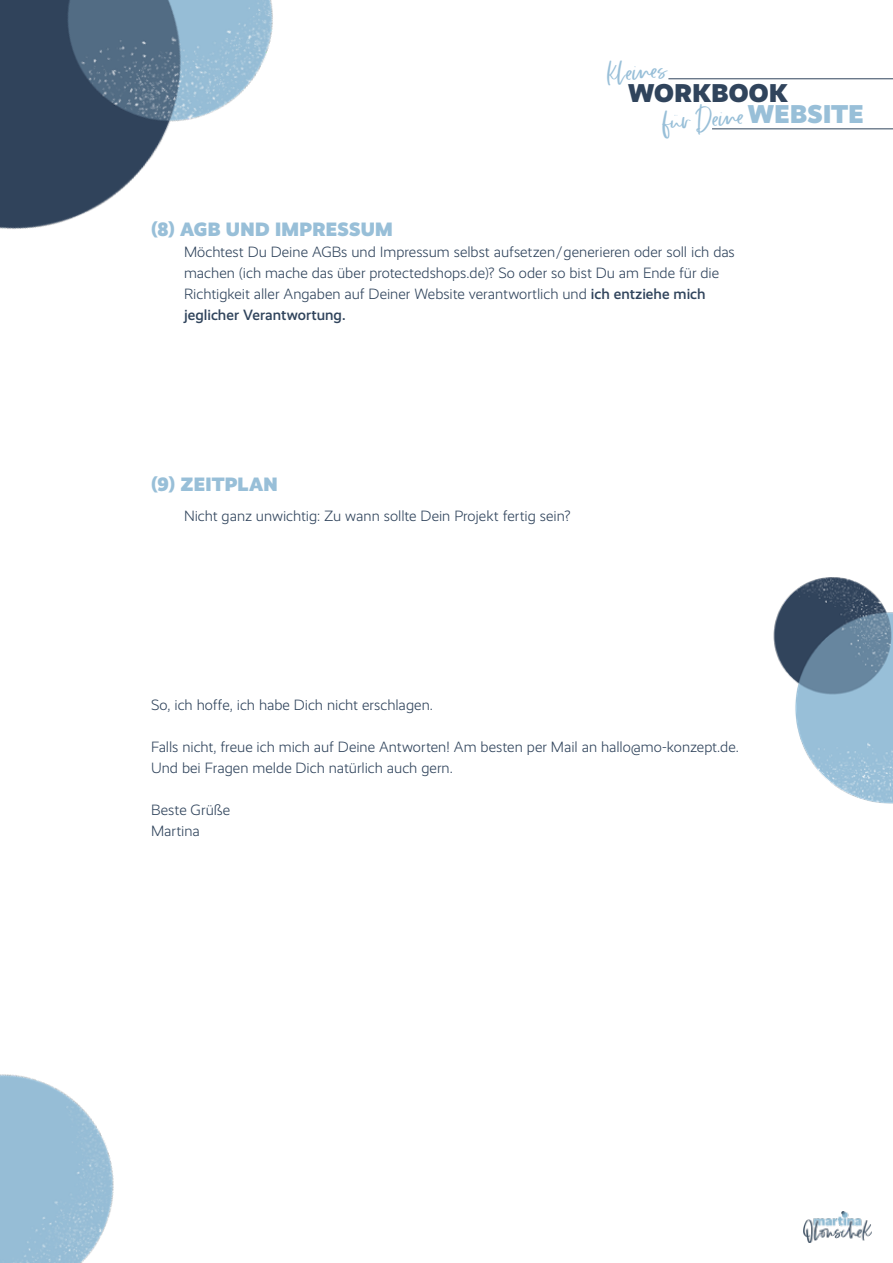
<style>
.page{position:relative;width:893px;height:1263px;background:#fff}
.page>*{position:absolute;margin:0;border:0;box-sizing:border-box;transform-origin:0 0}
.t1{font:31.05px/52.1px "Twinkle Twinkle";color:#98bfd8}
.t2{font:900 25.95px "Realist";letter-spacing:.01em;color:#30445c}
.t3{font:900 25.95px "Realist";letter-spacing:.01em;color:#98bfd8}
.t4{font:900 19.5px "Realist";letter-spacing:.015em;color:#98bfd8}
.t5{font:300 15px/21px "Realist";color:#30445c}
.s1{font-weight:500}
</style>
<div class="page">
<hr style="left:668px;top:79px;width:225px;height:1px;background:#30445c">
<hr style="left:712px;top:129px;width:181px;height:1px;background:#30445c">
<img style="left:803px;top:1211px;width:69px;height:31px">
<img style="left:773px;top:577px;width:120px;height:227px">
<img style="left:0;top:1074px;width:114px;height:189px">
<img style="left:0;top:0;width:273px;height:229px">
<h1 class="t1" style="left:657px;top:45px;width:83px;text-indent:-52px;rotate:-4deg">kleines<br>für Deine</h1>
<h2 class="t2" style="left:628px;top:77px;width:161px">WORKBOOK</h2>
<h2 class="t3" style="left:748px;top:98px;width:117px">WEBSITE</h2>
<h3 class="t4" style="left:151px;top:218px;width:243px">(8) AGB UND IMPRESSUM</h3>
<p class="t5" style="left:184px;top:242px;width:552px">Möchtest Du Deine AGBs und Impressum selbst aufsetzen / generieren oder soll ich das machen (ich mache das über protectedshops.de)? So oder so bist Du am Ende für die Richtigkeit aller Angaben auf Deiner Website verantwortlich und <span class="s1">ich entziehe mich jeglicher Verantwortung.</span></p>
<h3 class="t4" style="left:151px;top:473px;width:128px">(9) ZEITPLAN</h3>
<p class="t5" style="left:184px;top:505px;width:388px">Nicht ganz unwichtig: Zu wann sollte Dein Projekt fertig sein?</p>
<p class="t5" style="left:151px;top:694px;width:283px">So, ich hoffe, ich habe Dich nicht erschlagen.</p>
<p class="t5" style="left:151px;top:736px;width:589px">Falls nicht, freue ich mich auf Deine Antworten! Am besten per Mail an hallo@mo-konzept.de.<br>Und bei Fragen melde Dich natürlich auch gern.</p>
<p class="t5" style="left:151px;top:799px;width:81px">Beste Grüße<br>Martina</p>
</div>
